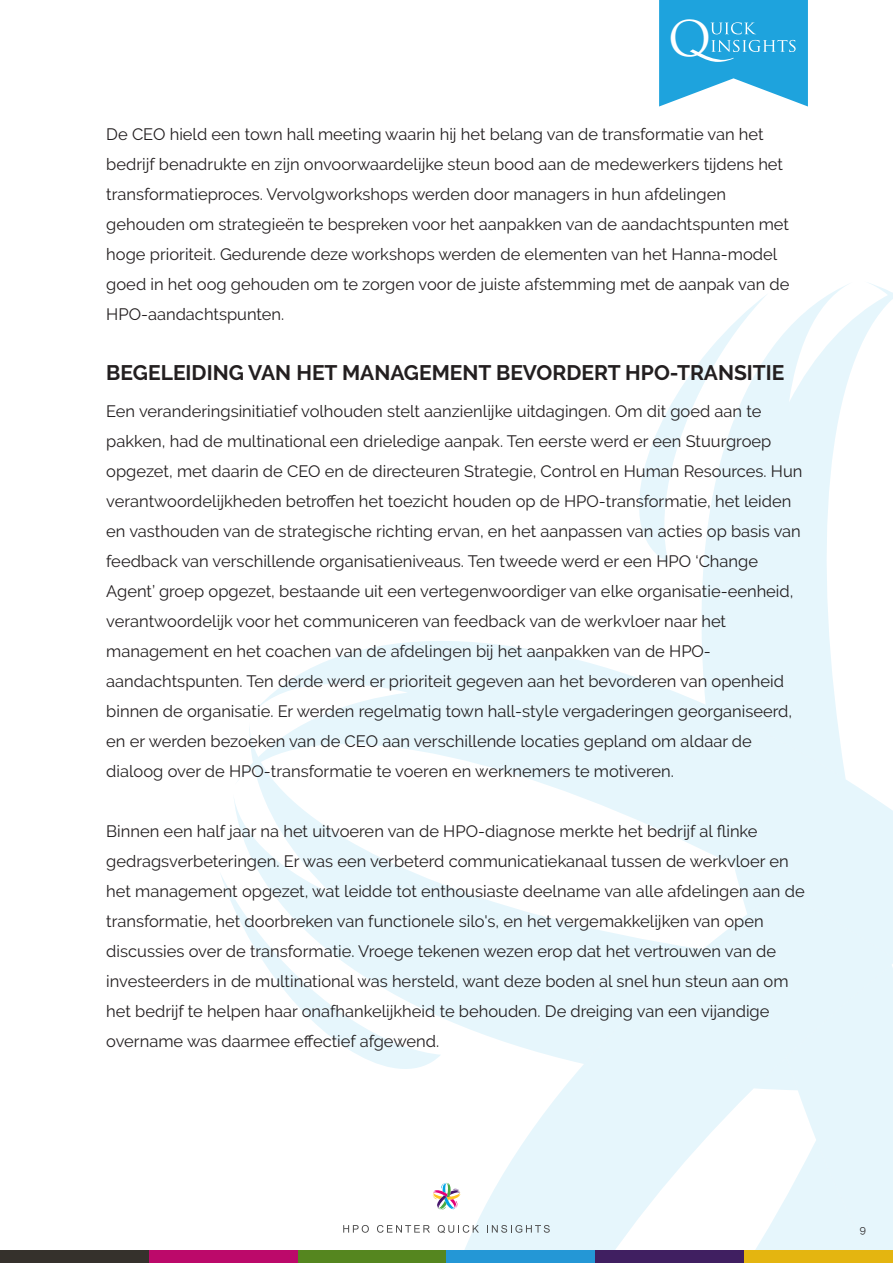
<style>
.page{position:relative;width:893px;height:1263px;background:#fff}
.page>*{position:absolute;margin:0;border:0;box-sizing:border-box;transform-origin:0 0}
.t1{font:47.85px "Trajan Pro";color:#fff}
.t2{font:700 21px "Raleway";color:#231f20}
.t3{font:16.5px/30px "Raleway";color:#231f20}
.t4{font:10.5px "Raleway";color:#231f20}
</style>
<div class="page">
<svg style="left:659px;top:0;width:149px;height:107px;background:#43b2e2"></svg>
<svg style="left:437px;top:962px;width:182px;height:288px;fill:#e6f6fc"></svg>
<svg style="left:234px;top:641px;width:385px;height:321px"></svg>
<svg style="left:619px;top:283px;width:274px;height:967px"></svg>
<svg style="left:221px;top:871px;width:220px;height:217px"></svg>
<div style="left:0;top:1250px;width:149px;height:13px;background:#35312c"></div>
<div style="left:149px;top:1250px;width:149px;height:13px;background:#bc096a"></div>
<div style="left:298px;top:1250px;width:148px;height:13px;background:#55861f"></div>
<div style="left:446px;top:1250px;width:149px;height:13px;background:#2497d6"></div>
<div style="left:595px;top:1250px;width:149px;height:13px;background:#401f61"></div>
<div style="left:744px;top:1250px;width:149px;height:13px;background:#e4b510"></div>
<svg style="left:343px;top:1225px;width:26px;height:8px"></svg>
<svg style="left:377px;top:1225px;width:53px;height:8px"></svg>
<svg style="left:438px;top:1225px;width:41px;height:8px"></svg>
<svg style="left:487px;top:1225px;width:63px;height:8px"></svg>
<div style="left:428px;top:1177px;width:37px;height:38px;background:#fff;border-radius:50%"></div>
<svg style="left:432px;top:1182px;width:29px;height:28px"></svg>
<h1 class="t1" style="left:668px;top:20px;width:45px">O</h1>
<p class="t3" style="left:106px;top:119px;width:685px">De CEO hield een town hall meeting waarin hij het belang van de transformatie van het bedrijf benadrukte en zijn onvoorwaardelijke steun bood aan de medewerkers tijdens het transformatieproces. Vervolgworkshops werden door managers in hun afdelingen gehouden om strategieën te bespreken voor het aanpakken van de aandachtspunten met hoge prioriteit. Gedurende deze workshops werden de elementen van het Hanna-model goed in het oog gehouden om te zorgen voor de juiste afstemming met de aanpak van de HPO-aandachtspunten.</p>
<p class="t2" style="left:106px;top:360px;width:680px">BEGELEIDING VAN HET MANAGEMENT BEVORDERT HPO-TRANSITIE</p>
<p class="t3" style="left:106px;top:396px;width:698px">Een veranderingsinitiatief volhouden stelt aanzienlijke uitdagingen. Om dit goed aan te pakken, had de multinational een drieledige aanpak. Ten eerste werd er een Stuurgroep opgezet, met daarin de CEO en de directeuren Strategie, Control en Human Resources. Hun verantwoordelijkheden betroffen het toezicht houden op de HPO-transformatie, het leiden en vasthouden van de strategische richting ervan, en het aanpassen van acties op basis van feedback van verschillende organisatieniveaus. Ten tweede werd er een HPO ‘Change Agent’ groep opgezet, bestaande uit een vertegenwoordiger van elke organisatie-eenheid, verantwoordelijk voor het communiceren van feedback van de werkvloer naar het management en het coachen van de afdelingen bij het aanpakken van de HPO&shy;aandachtspunten. Ten derde werd er prioriteit gegeven aan het bevorderen van openheid binnen de organisatie. Er werden regelmatig town hall-style vergaderingen georganiseerd, en er werden bezoeken van de CEO aan verschillende locaties gepland om aldaar de dialoog over de HPO-transformatie te voeren en werknemers te motiveren.</p>
<p class="t3" style="left:106px;top:816px;width:700px">Binnen een half jaar na het uitvoeren van de HPO-diagnose merkte het bedrijf al flinke gedragsverbeteringen. Er was een verbeterd communicatiekanaal tussen de werkvloer en het management opgezet, wat leidde tot enthousiaste deelname van alle afdelingen aan de transformatie, het doorbreken van functionele silo's, en het vergemakkelijken van open discussies over de transformatie. Vroege tekenen wezen erop dat het vertrouwen van de investeerders in de multinational was hersteld, want deze boden al snel hun steun aan om het bedrijf te helpen haar onafhankelijkheid te behouden. De dreiging van een vijandige overname was daarmee effectief afgewend.</p>
<p class="t4" style="left:860px;top:1223px;width:8px">9</p>
</div>
